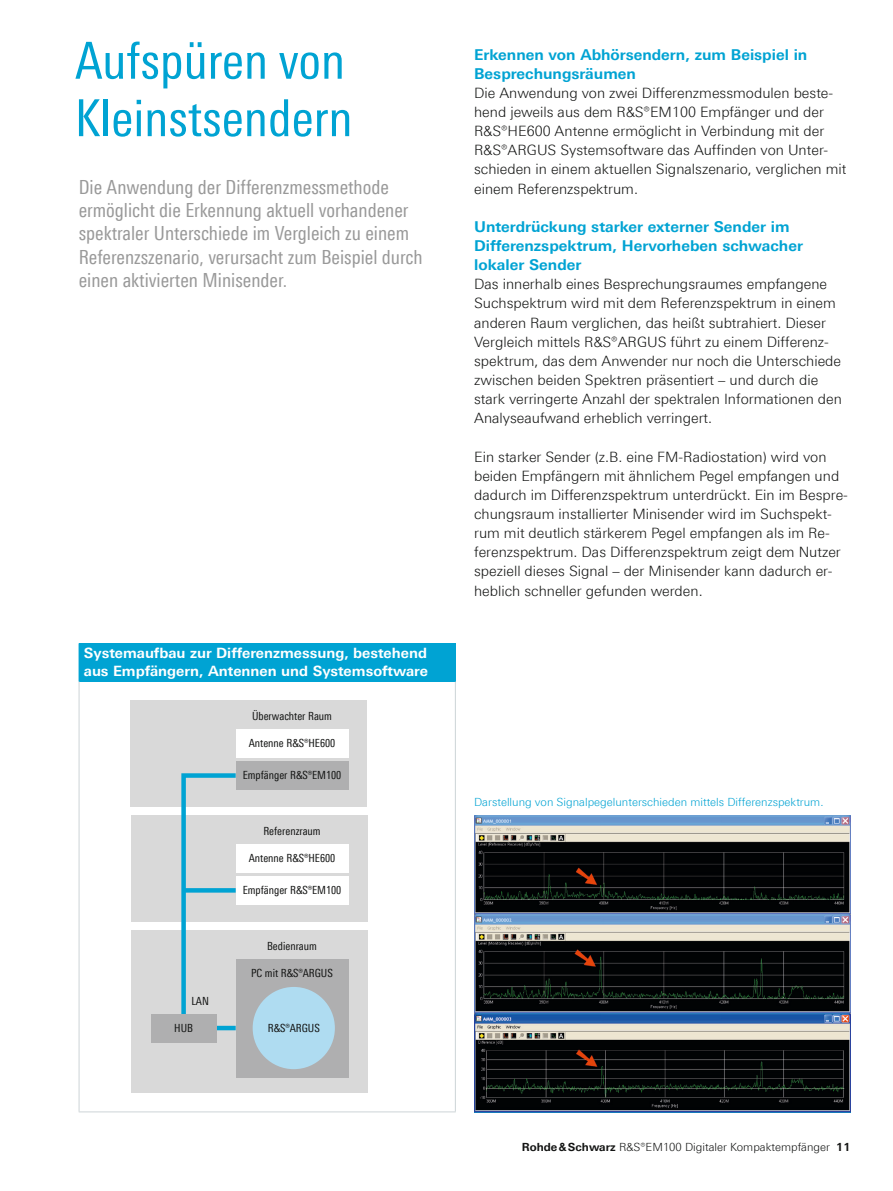
<style>
.page{position:relative;width:893px;height:1191px;background:#fff}
.page>*{position:absolute;margin:0;border:0;box-sizing:border-box;transform-origin:0 0}
.t1{font:51px/57.4px "Linotype Univers 420 Cn";color:#00a3d3}
.t2{font:19.5px/23.4px "Linotype Univers 420 Cn";color:#999}
.t3{font:700 15px/19.2px "Linotype Univers 630";color:#00a3d3}
.t4{font:300 14.25px/19.2px "Linotype Univers 330";color:#131413}
.t5{font:700 14.25px/18px "Linotype Univers 630";color:#fff}
.t6{font:11.25px "Linotype Univers 420 Cn";color:#131413}
.t7{font:300 11.25px "Linotype Univers 330";color:#00a3d3}
.t8{font:300 11.25px "Linotype Univers 330";color:#131413}
.s1{font-family:"Linotype Univers 630";font-weight:700}
</style>
<div class="page">
<div style="left:130px;top:701px;width:236px;height:106px;background:#d9d9d9"></div>
<div style="left:236px;top:729px;width:112px;height:29px;background:#fff"></div>
<div style="left:236px;top:761px;width:112px;height:29px;background:#afafb0"></div>
<div style="left:131px;top:815px;width:237px;height:106px;background:#d9d9d9"></div>
<div style="left:236px;top:844px;width:112px;height:29px;background:#fff"></div>
<div style="left:236px;top:876px;width:112px;height:28px;background:#fff"></div>
<svg style="left:186px;top:888px;width:47px;height:4px"></svg>
<div style="left:131px;top:930px;width:237px;height:163px;background:#d9d9d9"></div>
<div style="left:236px;top:959px;width:112px;height:119px;background:#afafb0"></div>
<div style="left:253px;top:987px;width:82px;height:82px;background:#afdcf1;border-radius:50%"></div>
<div style="left:181px;top:773px;width:57px;height:257px;border:4px solid #00a3d3"></div>
<div style="left:151px;top:1013px;width:66px;height:29px;background:#afafb0"></div>
<img style="left:474px;top:815px;width:376px;height:297px">
<div style="left:79px;top:643px;width:376px;height:38px;background:#00a3d3"></div>
<hr style="left:455px;top:643px;width:1px;height:38px;background:#00a3d3">
<hr style="left:79px;top:681px;width:1px;height:430px;background:#cdd4d7">
<hr style="left:455px;top:681px;width:1px;height:430px;background:#cdd4d7">
<hr style="left:79px;top:1111px;width:377px;height:1px;background:#cdd4d7">
<h1 class="t1" style="left:75px;top:32px;width:279px">Aufspüren von<br>Kleinstsendern</h1>
<h2 class="t2" style="left:79px;top:175px;width:345px">Die Anwendung der Differenzmessmethode ermöglicht die Erkennung aktuell vorhandener spektraler Unterschiede im Vergleich zu einem Referenzszenario, verursacht zum Beispiel durch einen aktivierten Minisender.</h2>
<p class="t5" style="left:84px;top:644px;width:346px">Systemaufbau zur Differenzmessung, bestehend aus Empfängern, Antennen und Systemsoftware</p>
<p class="t6" style="left:252px;top:710px;width:81px">Überwachter Raum</p>
<p class="t6" style="left:249px;top:737px;width:88px">Antenne ¸HE600</p>
<p class="t6" style="left:243px;top:768px;width:100px">Empfänger ¸EM100</p>
<p class="t6" style="left:263px;top:825px;width:59px">Referenzraum</p>
<p class="t6" style="left:249px;top:852px;width:88px">Antenne ¸HE600</p>
<p class="t6" style="left:243px;top:883px;width:100px">Empfänger ¸EM100</p>
<p class="t6" style="left:191px;top:994px;width:19px">LAN</p>
<p class="t6" style="left:174px;top:1021px;width:20px">HUB</p>
<p class="t6" style="left:267px;top:939px;width:51px">Bedienraum</p>
<p class="t6" style="left:251px;top:966px;width:83px">PC mit ¸ARGUS</p>
<p class="t6" style="left:268px;top:1021px;width:54px">¸ARGUS</p>
<p class="t3" style="left:474px;top:45px;width:335px">Erkennen von Abhörsendern, zum Beispiel in<br>Besprechungsräumen</p>
<p class="t4" style="left:474px;top:83px;width:374px">Die Anwendung von zwei Differenzmessmodulen beste&shy;hend jeweils aus dem R&amp;S®EM100 Empfänger und der R&amp;S®HE600 Antenne ermöglicht in Verbindung mit der R&amp;S®ARGUS Systemsoftware das Auffinden von Unter&shy;schieden in einem aktuellen Signalszenario, verglichen mit einem Referenzspektrum.</p>
<p class="t3" style="left:474px;top:217px;width:330px">Unterdrückung starker externer Sender im<br>Differenzspektrum, Hervorheben schwacher lokaler Sender</p>
<p class="t4" style="left:474px;top:274px;width:369px">Das innerhalb eines Besprechungsraumes empfangene Suchspektrum wird mit dem Referenzspektrum in einem anderen Raum verglichen, das heißt subtrahiert. Dieser Vergleich mittels R&amp;S®ARGUS führt zu einem Differenz&shy;spektrum, das dem Anwender nur noch die Unterschiede zwischen beiden Spektren präsentiert – und durch die stark verringerte Anzahl der spektralen Informationen den Analyseaufwand erheblich verringert.</p>
<p class="t4" style="left:474px;top:447px;width:375px">Ein starker Sender (z.B. eine FM‑Radiostation) wird von beiden Empfängern mit ähnlichem Pegel empfangen und dadurch im Differenzspektrum unterdrückt. Ein im Bespre&shy;chungsraum installierter Minisender wird im Suchspekt‑ rum mit deutlich stärkerem Pegel empfangen als im Re‑ ferenzspektrum. Das Differenzspektrum zeigt dem Nutzer speziell dieses Signal – der Minisender kann dadurch er‑ heblich schneller gefunden werden.</p>
<p class="t7" style="left:474px;top:795px;width:351px">Darstellung von Signalpegelunterschieden mittels Differenzspektrum.</p>
<p class="t8" style="left:522px;top:1140px;width:330px"><span class="s1">Rohde &amp; Schwarz</span> R&amp;S®EM100 Digitaler Kompaktempfänger <span class="s1">11</span></p>
</div>
